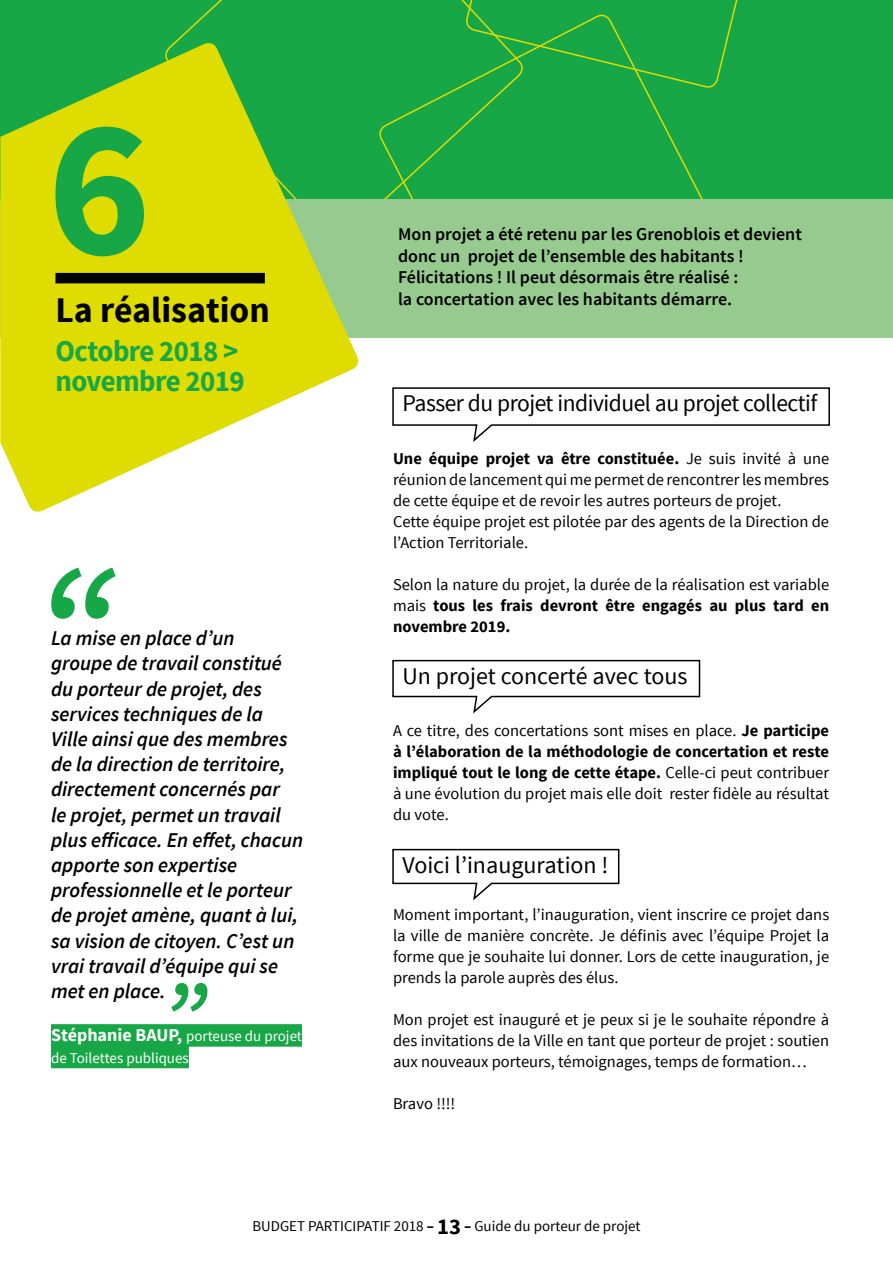
<style>
.page{position:relative;width:893px;height:1263px;background:#fff}
.page>*{position:absolute;margin:0;border:0;box-sizing:border-box;transform-origin:0 0}
.t1{font:700 36px "Source Sans Pro";color:#000}
.t2{font:700 30px/30px "Source Sans Pro";letter-spacing:-.02em;color:#18a747;scale:.96 1}
.t3{font:24px "Source Sans Pro";color:#000}
.t4{font:24px "Source Sans Pro";letter-spacing:-.02em;color:#000}
.t5{font:italic 600 21px/25.2px "Source Sans Pro";color:#000}
.t6{font:600 18px/21.6px "Source Sans Pro";color:#000}
.t7{font:16.5px/21px "Source Sans Pro";color:#000;text-align:justify}
.t8{font:15px/21.6px "Source Sans Pro";color:#fff}
.t9{font:15px "Source Sans Pro";color:#000}
.s1{font-weight:700;font-size:18px}
.s2{font-weight:700}
.s3{font-weight:700;font-size:22.5px}
</style>
<div class="page">
<div style="left:0;top:0;width:893px;height:200px;background:#18a747"></div>
<svg style="left:724px;top:0;width:14px;height:55px"></svg>
<svg style="left:377px;top:12px;width:347px;height:188px"></svg>
<div style="left:0;top:200px;width:893px;height:138px;background:#97ca8f"></div>
<svg style="left:0;top:40px;width:361px;height:472px;fill:#dedc00"></svg>
<div style="left:55px;top:273px;width:210px;height:10px;background:#000"></div>
<svg style="left:55px;top:127px;width:89px;height:129px"></svg>
<div style="left:51px;top:1024px;width:251px;height:23px;background:#18a747"></div>
<div style="left:51px;top:1046px;width:138px;height:22px;background:#18a747"></div>
<svg style="left:51px;top:568px;width:65px;height:51px"></svg>
<svg style="left:392px;top:387px;width:438px;height:55px"></svg>
<svg style="left:392px;top:659px;width:309px;height:55px"></svg>
<svg style="left:392px;top:848px;width:228px;height:53px"></svg>
<svg style="left:171px;top:983px;width:36px;height:28px"></svg>
<h1 class="t1" style="left:55px;top:287px;width:216px">La réalisation</h1>
<h2 class="t2" style="left:55px;top:337px;width:199px">Octobre 2018 &gt; novembre 2019</h2>
<p class="t5" style="left:51px;top:625px;width:254px">La mise en place d’un<br>groupe de travail constitué du porteur de projet, des services techniques de la<br>Ville ainsi que des membres de la direction de territoire, directement concernés par<br>le projet, permet un travail plus efficace. En effet, chacun apporte son expertise professionnelle et le porteur de projet amène, quant à lui, sa vision de citoyen. C’est un vrai travail d’équipe qui se met en place.</p>
<p class="t8" style="left:51px;top:1026px;width:252px"><span class="s1">Stéphanie BAUP,</span> porteuse du projet de Toilettes publiques</p>
<p class="t6" style="left:398px;top:224px;width:405px">Mon projet a été retenu par les Grenoblois et devient donc un projet de l’ensemble des habitants !<br>Félicitations ! Il peut désormais être réalisé :<br>la concertation avec les habitants démarre.</p>
<h3 class="t4" style="left:402px;top:388px;width:416px">Passer du projet individuel au projet collectif</h3>
<p class="t7" style="left:393px;top:448px;width:438px;text-align:left"><span class="s2">Une équipe projet va être constituée.</span> Je suis invité à une réunion de lancement qui me permet de rencontrer les membres de cette équipe et de revoir les autres porteurs de projet.<br>Cette équipe projet est pilotée par des agents de la Direction de l’Action Territoriale.</p>
<p class="t7" style="left:393px;top:574px;width:438px">Selon la nature du projet, la durée de la réalisation est variable mais <span class="s2">tous les frais devront être engagés au plus tard en novembre 2019.</span></p>
<h3 class="t3" style="left:402px;top:661px;width:287px">Un projet concerté avec tous</h3>
<p class="t7" style="left:393px;top:720px;width:438px">A ce titre, des concertations sont mises en place. <span class="s2">Je participe à l’élaboration de la méthodologie de concertation et reste impliqué tout le long de cette étape.</span> Celle-ci peut contribuer à une évolution du projet mais elle doit rester fidèle au résultat du vote.</p>
<h3 class="t3" style="left:402px;top:850px;width:208px">Voici l’inauguration !</h3>
<p class="t7" style="left:393px;top:905px;width:438px">Moment important, l’inauguration, vient inscrire ce projet dans la ville de manière concrète. Je définis avec l’équipe Projet la forme que je souhaite lui donner. Lors de cette inauguration, je prends la parole auprès des élus.</p>
<p class="t7" style="left:393px;top:1010px;width:438px">Mon projet est inauguré et je peux si je le souhaite répondre à des invitations de la Ville en tant que porteur de projet : soutien aux nouveaux porteurs, témoignages, temps de formation…</p>
<p class="t7" style="left:393px;top:1094px;width:64px">Bravo !!!!</p>
<p class="t9" style="left:252px;top:1217px;width:389px">BUDGET PARTICIPATIF 2018 <span class="s2">–</span> <span class="s3">13</span> <span class="s2">–</span> Guide du porteur de projet</p>
</div>
